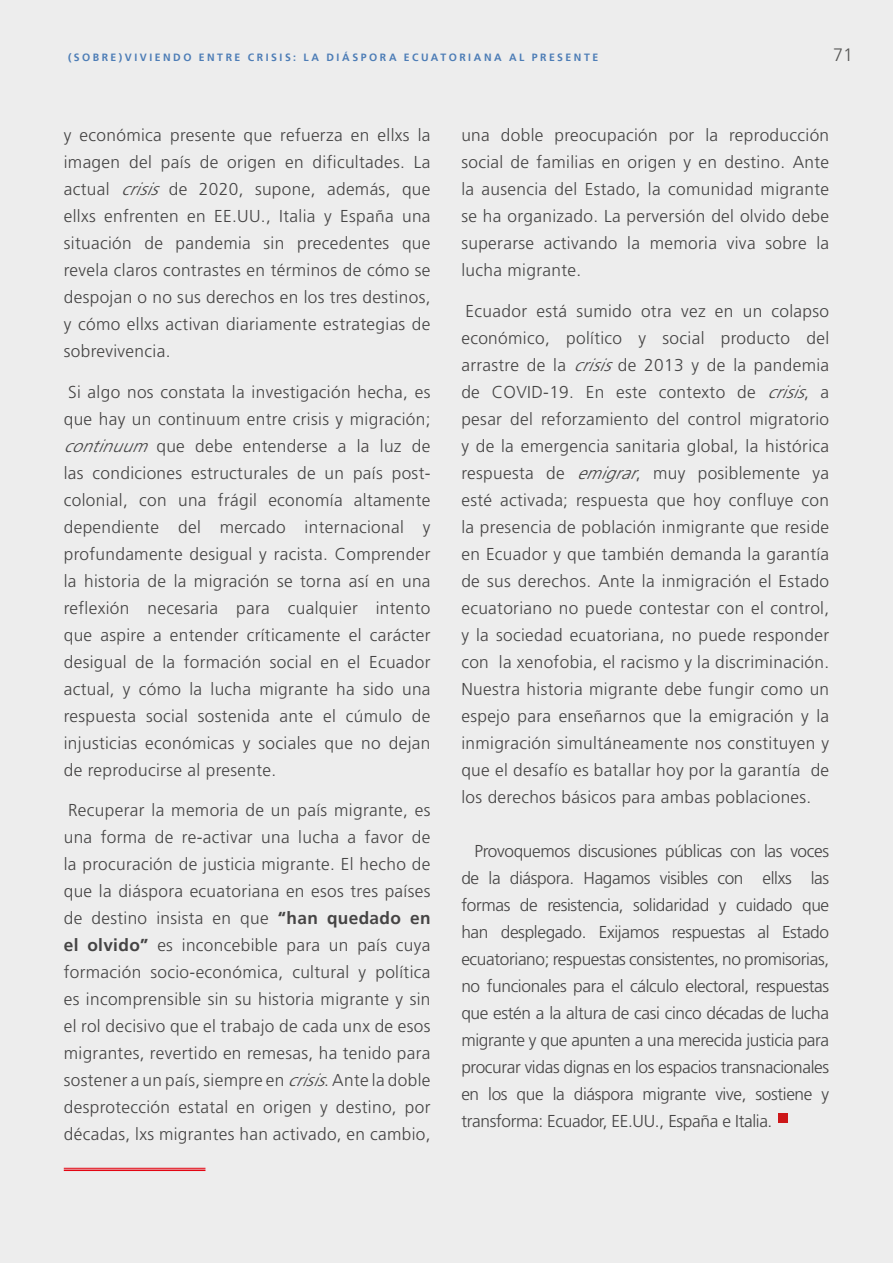
<style>
.page{position:relative;width:893px;height:1263px;background:#ededed}
.page>*{position:absolute;margin:0;border:0;box-sizing:border-box;transform-origin:0 0}
.t1{font:300 18px "Frutiger";color:#575756}
.t2{font:300 17.25px/27px "Frutiger";letter-spacing:.02em;color:#454444;text-align:justify}
.t3{font:700 10.5px "Frutiger";letter-spacing:.24em;color:#4d7db6}
.s1{font-style:italic}
.s2{font-weight:700}
</style>
<div class="page">
<hr style="left:64px;top:1168px;width:141px;height:1px;background:#e30512">
<hr style="left:64px;top:1169px;width:141px;height:2px;background:#e30512">
<div style="left:778px;top:1113px;width:10px;height:10px;background:#cd1719"></div>
<p class="t3" style="left:68px;top:52px;width:532px">(SOBRE)VIVIENDO ENTRE CRISIS: LA DIÁSPORA ECUATORIANA AL PRESENTE</p>
<p class="t1" style="left:833px;top:45px;width:22px">71</p>
<p class="t2" style="left:64px;top:122px;width:368px">y económica presente que refuerza en ellxs la imagen del país de origen en dificultades. La actual <span class="s1">crisis</span> de 2020, supone, además, que ellxs enfrenten en EE.UU., Italia y España una situación de pandemia sin precedentes que revela claros contrastes en términos de cómo se despojan o no sus derechos en los tres destinos, y cómo ellxs activan diariamente estrategias de sobrevivencia.</p>
<p class="t2" style="left:64px;top:378px;width:368px">Si algo nos constata la investigación hecha, es que hay un continuum entre crisis y migración; <span class="s1">continuum</span> que debe entenderse a la luz de las condiciones estructurales de un país post&shy;colonial, con una frágil economía altamente dependiente del mercado internacional y profundamente desigual y racista. Comprender la historia de la migración se torna así en una reflexión necesaria para cualquier intento que aspire a entender críticamente el carácter desigual de la formación social en el Ecuador actual, y cómo la lucha migrante ha sido una respuesta social sostenida ante el cúmulo de injusticias económicas y sociales que no dejan de reproducirse al presente.</p>
<p class="t2" style="left:64px;top:797px;width:368px">Recuperar la memoria de un país migrante, es una forma de re-activar una lucha a favor de la procuración de justicia migrante. El hecho de que la diáspora ecuatoriana en esos tres países de destino insista en que <span class="s2">“han quedado en el olvido”</span> es inconcebible para un país cuya formación socio-económica, cultural y política es incomprensible sin su historia migrante y sin el rol decisivo que el trabajo de cada unx de esos migrantes, revertido en remesas, ha tenido para sostener a un país, siempre en <span class="s1">crisis</span>. Ante la doble desprotección estatal en origen y destino, por décadas, lxs migrantes han activado, en cambio,</p>
<p class="t2" style="left:461px;top:122px;width:369px">una doble preocupación por la reproducción social de familias en origen y en destino. Ante la ausencia del Estado, la comunidad migrante se ha organizado. La perversión del olvido debe superarse activando la memoria viva sobre la lucha migrante.</p>
<p class="t2" style="left:461px;top:297px;width:369px">Ecuador está sumido otra vez en un colapso económico, político y social producto del arrastre de la <span class="s1">crisis</span>de 2013 y de la pandemia de COVID-19. En este contexto de <span class="s1">crisis</span>, a pesar del reforzamiento del control migratorio y de la emergencia sanitaria global, la histórica respuesta de <span class="s1">emigrar</span>, muy posiblemente ya esté activada; respuesta que hoy confluye con la presencia de población inmigrante que reside en Ecuador y que también demanda la garantía de sus derechos. Ante la inmigración el Estado ecuatoriano no puede contestar con el control, y la sociedad ecuatoriana, no puede responder con la xenofobia, el racismo y la discriminación.<br>Nuestra historia migrante debe fungir como un espejo para enseñarnos que la emigración y la inmigración simultáneamente nos constituyen y que el desafío es batallar hoy por la garantía de los derechos básicos para ambas poblaciones.</p>
<p class="t2" style="left:461px;top:837px;width:369px;text-indent:13px">Provoquemos discusiones públicas con las voces de la diáspora. Hagamos visibles con ellxs las formas de resistencia, solidaridad y cuidado que han desplegado. Exijamos respuestas al Estado ecuatoriano; respuestas consistentes, no promisorias, no funcionales para el cálculo electoral, respuestas que estén a la altura de casi cinco décadas de lucha migrante y que apunten a una merecida justicia para procurar vidas dignas en los espacios transnacionales en los que la diáspora migrante vive, sostiene y transforma: Ecuador, EE.UU., España e Italia.</p>
</div>
